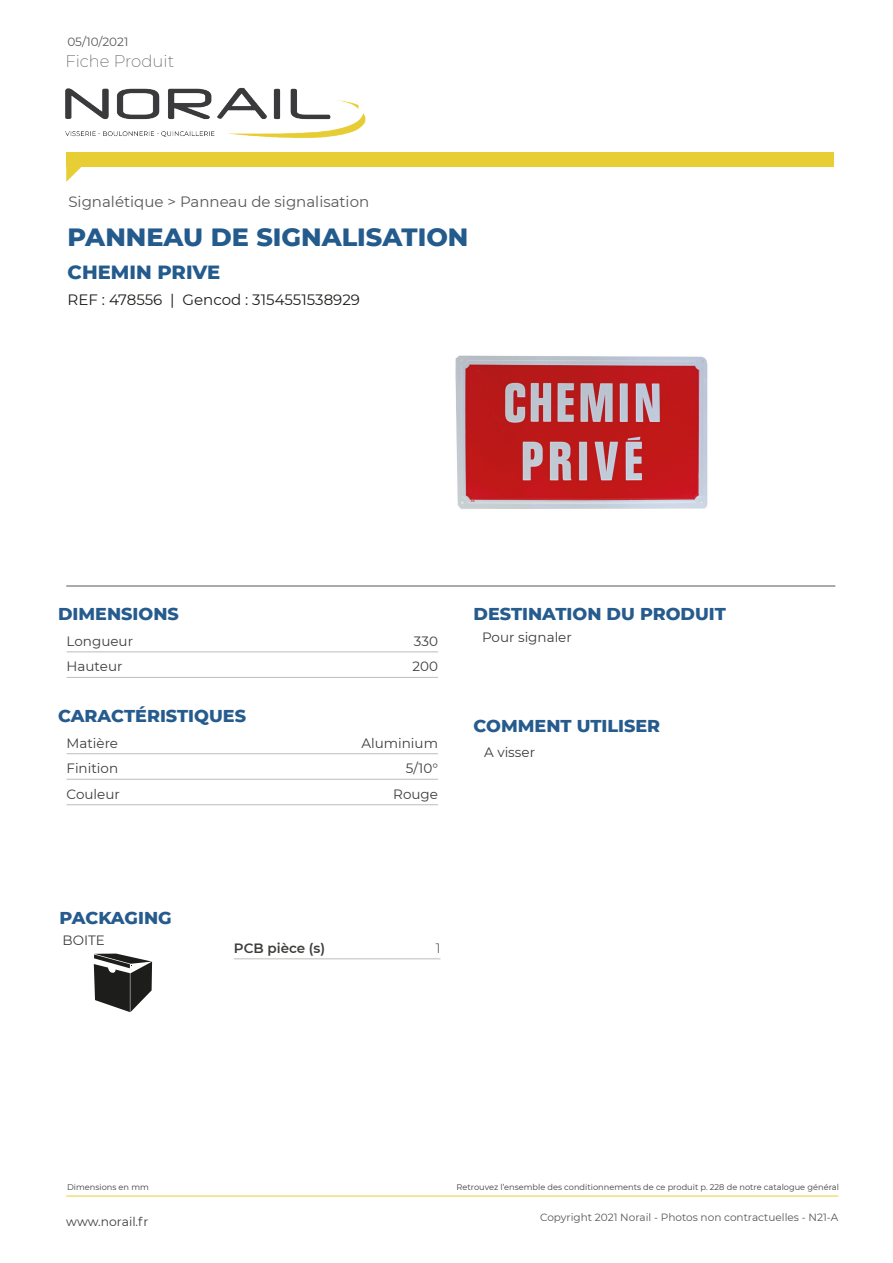
<style>
.page{position:relative;width:893px;height:1263px;background:#fff}
.page>*{position:absolute;margin:0;border:0;box-sizing:border-box;transform-origin:0 0}
.t1{font:800 25.5px "Montserrat";color:#235b8d}
.t2{font:800 19.5px "Montserrat";color:#235b8d}
.t3{font:800 17.55px "Montserrat";color:#265b8d}
.t4{font:200 16.5px "Montserrat";color:#575756}
.t5{font:15px "Montserrat";color:#575756}
.t6{font:15px "Montserrat";color:#1d1d1b}
.t7{font:13.5px "Montserrat";color:#3d3d3c}
.t8{font:600 13.5px "Montserrat";color:#3d3d3c}
.t9{font:300 13.5px "Montserrat";color:#3d3d3c}
.t10{font:12.3px "Montserrat";color:#3d3d3c}
.t11{font:12px "Montserrat";color:#575756}
.t12{font:10.5px "Montserrat";color:#575756}
.t13{font:8.25px "Montserrat";color:#3d3d3c}
</style>
<div class="page">
<div style="left:66px;top:152px;width:767px;height:15px;background:#e7ce35"></div>
<svg style="left:66px;top:167px;width:15px;height:15px"></svg>
<img style="left:65px;top:87px;width:301px;height:51px">
<hr style="left:66px;top:586px;width:769px;height:1px;background:#575756">
<hr style="left:66px;top:1196px;width:772px;height:1px;background:#e7ce35">
<hr style="left:67px;top:651px;width:371px;height:1px;background:#bdbdbc">
<hr style="left:67px;top:677px;width:371px;height:1px;background:#bdbdbc">
<hr style="left:67px;top:753px;width:371px;height:1px;background:#bdbdbc">
<hr style="left:67px;top:779px;width:371px;height:1px;background:#bdbdbc">
<hr style="left:67px;top:804px;width:371px;height:1px;background:#bdbdbc">
<hr style="left:234px;top:958px;width:206px;height:1px;background:#bdbdbc">
<svg style="left:94px;top:953px;width:58px;height:59px"></svg>
<img style="left:455px;top:355px;width:253px;height:154px">
<h3 class="t11" style="left:67px;top:33px;width:63px">05/10/2021</h3>
<h3 class="t4" style="left:65px;top:50px;width:110px">Fiche Produit</h3>
<p class="t5" style="left:68px;top:192px;width:302px">Signalétique &gt; Panneau de signalisation</p>
<p class="t1" style="left:68px;top:219px;width:402px">PANNEAU DE SIGNALISATION</p>
<p class="t2" style="left:68px;top:258px;width:154px">CHEMIN PRIVE</p>
<p class="t6" style="left:68px;top:289px;width:294px">REF : 478556 | Gencod : 3154551538929</p>
<p class="t3" style="left:58px;top:601px;width:122px">DIMENSIONS</p>
<p class="t7" style="left:67px;top:632px;width:68px">Longueur</p>
<p class="t7" style="left:414px;top:632px;width:26px">330</p>
<p class="t7" style="left:67px;top:657px;width:57px">Hauteur</p>
<p class="t7" style="left:413px;top:657px;width:27px">200</p>
<p class="t3" style="left:58px;top:703px;width:189px">CARACTÉRISTIQUES</p>
<p class="t7" style="left:67px;top:734px;width:53px">Matière</p>
<p class="t7" style="left:361px;top:734px;width:78px">Aluminium</p>
<p class="t7" style="left:67px;top:759px;width:53px">Finition</p>
<p class="t7" style="left:406px;top:759px;width:34px">5/10°</p>
<p class="t7" style="left:67px;top:785px;width:55px">Couleur</p>
<p class="t7" style="left:393px;top:785px;width:46px">Rouge</p>
<p class="t3" style="left:474px;top:601px;width:254px">DESTINATION DU PRODUIT</p>
<p class="t7" style="left:482px;top:628px;width:91px">Pour signaler</p>
<p class="t3" style="left:474px;top:712px;width:188px">COMMENT UTILISER</p>
<p class="t7" style="left:484px;top:743px;width:52px">A visser</p>
<p class="t3" style="left:60px;top:904px;width:114px">PACKAGING</p>
<p class="t7" style="left:63px;top:930px;width:44px">BOITE</p>
<p class="t8" style="left:234px;top:938px;width:93px">PCB pièce (s)</p>
<p class="t9" style="left:436px;top:939px;width:6px">1</p>
<p class="t13" style="left:67px;top:1182px;width:83px">Dimensions en mm</p>
<p class="t13" style="left:457px;top:1182px;width:384px">Retrouvez l’ensemble des conditionnements de ce produit p. 228 de notre catalogue général</p>
<h3 class="t10" style="left:66px;top:1213px;width:84px">www.norail.fr</h3>
<p class="t12" style="left:540px;top:1209px;width:300px">Copyright 2021 Norail - Photos non contractuelles - N21-A</p>
</div>
